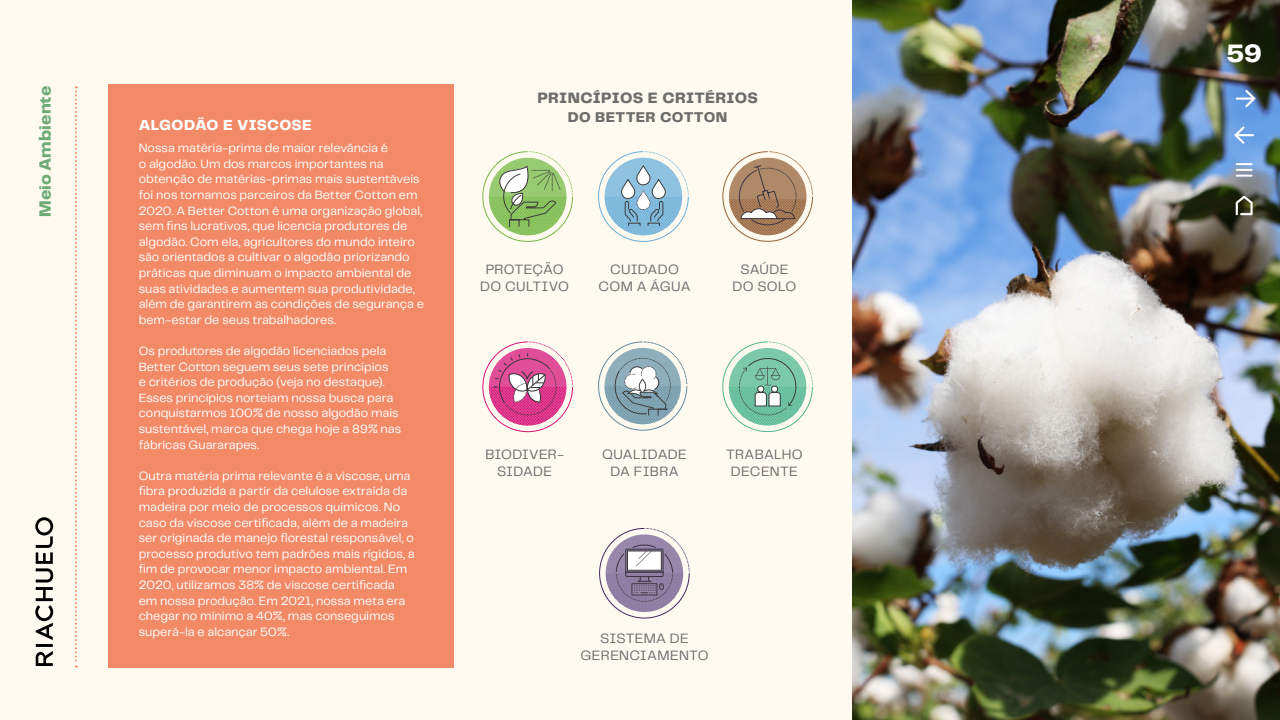
<style>
.page{position:relative;width:1280px;height:720px;background:#fffaf0}
.page>*{position:absolute;margin:0;border:0;box-sizing:border-box;transform-origin:0 0}
.t1{font:800 26.3px "PP Telegraf";color:#fff}
.t2{font:800 17px "PP Telegraf";letter-spacing:.005em;color:#6fab77}
.t3{font:800 15.6px "PP Telegraf";letter-spacing:.02em;color:#6d6d6c}
.t4{font:800 15.1px "PP Telegraf";letter-spacing:.02em;color:#fff}
.t5{font:800 14.7px "PP Telegraf";letter-spacing:.02em;color:#6d6d6c}
.t6{font:14.1px/16.9px "PP Telegraf";letter-spacing:.02em;color:#6d6d6c;text-align:center}
.t7{font:12.5px/15.6px "PP Telegraf";color:#fff}
</style>
<div class="page">
<svg style="left:35px;top:517px;width:18px;height:149px"></svg>
<svg style="left:75px;top:86px;width:2px;height:582px"></svg>
<svg style="left:483px;top:151px;width:90px;height:91px"></svg>
<svg style="left:598px;top:151px;width:91px;height:91px"></svg>
<svg style="left:723px;top:151px;width:90px;height:91px"></svg>
<svg style="left:483px;top:342px;width:90px;height:90px"></svg>
<svg style="left:598px;top:342px;width:89px;height:89px"></svg>
<svg style="left:722px;top:342px;width:91px;height:90px"></svg>
<svg style="left:599px;top:528px;width:91px;height:91px"></svg>
<div style="left:108px;top:84px;width:346px;height:584px;background:#f28a67"></div>
<img style="left:852px;top:0;width:428px;height:720px">
<svg style="left:1234px;top:127px;width:20px;height:17px"></svg>
<svg style="left:1236px;top:90px;width:19px;height:17px"></svg>
<svg style="left:1236px;top:196px;width:17px;height:19px"></svg>
<svg style="left:1237px;top:163px;width:15px;height:14px"></svg>
<h2 class="t2" style="left:34px;top:217px;width:133px;rotate:-90deg">Meio Ambiente</h2>
<p class="t3" style="left:537px;top:87px;width:222px">PRINCÍPIOS E CRITÉRIOS</p>
<p class="t5" style="left:568px;top:106px;width:161px">DO BETTER COTTON</p>
<p class="t4" style="left:139px;top:115px;width:175px">ALGODÃO E VISCOSE</p>
<p class="t7" style="left:139px;top:140px;width:287px">Nossa matéria-prima de maior relevância é<br>o algodão. Um dos marcos importantes na obtenção de matérias-primas mais sustentáveis foi nos tornamos parceiros da Better Cotton em 2020. A Better Cotton é uma organização global, sem fins lucrativos, que licencia produtores de algodão. Com ela, agricultores do mundo inteiro são orientados a cultivar o algodão priorizando práticas que diminuam o impacto ambiental de suas atividades e aumentem sua produtividade, além de garantirem as condições de segurança e bem-estar de seus trabalhadores.</p>
<p class="t7" style="left:139px;top:343px;width:264px">Os produtores de algodão licenciados pela Better Cotton seguem seus sete princípios<br>e critérios de produção (veja no destaque).<br>Esses princípios norteiam nossa busca para conquistarmos 100% de nosso algodão mais sustentável, marca que chega hoje a 89% nas fábricas Guararapes.</p>
<p class="t7" style="left:139px;top:467px;width:277px">Outra matéria prima relevante é a viscose, uma fibra produzida a partir da celulose extraída da madeira por meio de processos químicos. No caso da viscose certificada, além de a madeira ser originada de manejo florestal responsável, o processo produtivo tem padrões mais rígidos, a fim de provocar menor impacto ambiental. Em 2020, utilizamos 38% de viscose certificada em nossa produção. Em 2021, nossa meta era chegar no mínimo a 40%, mas conseguimos superá-la e alcançar 50%.</p>
<p class="t6" style="left:733px;top:260px;width:65px">SAÚDE<br>DO SOLO</p>
<p class="t6" style="left:480px;top:260px;width:90px">PROTEÇÃO<br>DO CULTIVO</p>
<p class="t6" style="left:599px;top:260px;width:93px">CUIDADO<br>COM A ÁGUA</p>
<p class="t6" style="left:485px;top:446px;width:80px">BIODIVER-<br>SIDADE</p>
<p class="t6" style="left:602px;top:446px;width:86px">QUALIDADE<br>DA FIBRA</p>
<p class="t6" style="left:726px;top:446px;width:78px">TRABALHO<br>DECENTE</p>
<p class="t6" style="left:580px;top:629px;width:130px">SISTEMA DE<br>GERENCIAMENTO</p>
<h1 class="t1" style="left:1227px;top:35px;width:37px">59</h1>
</div>
